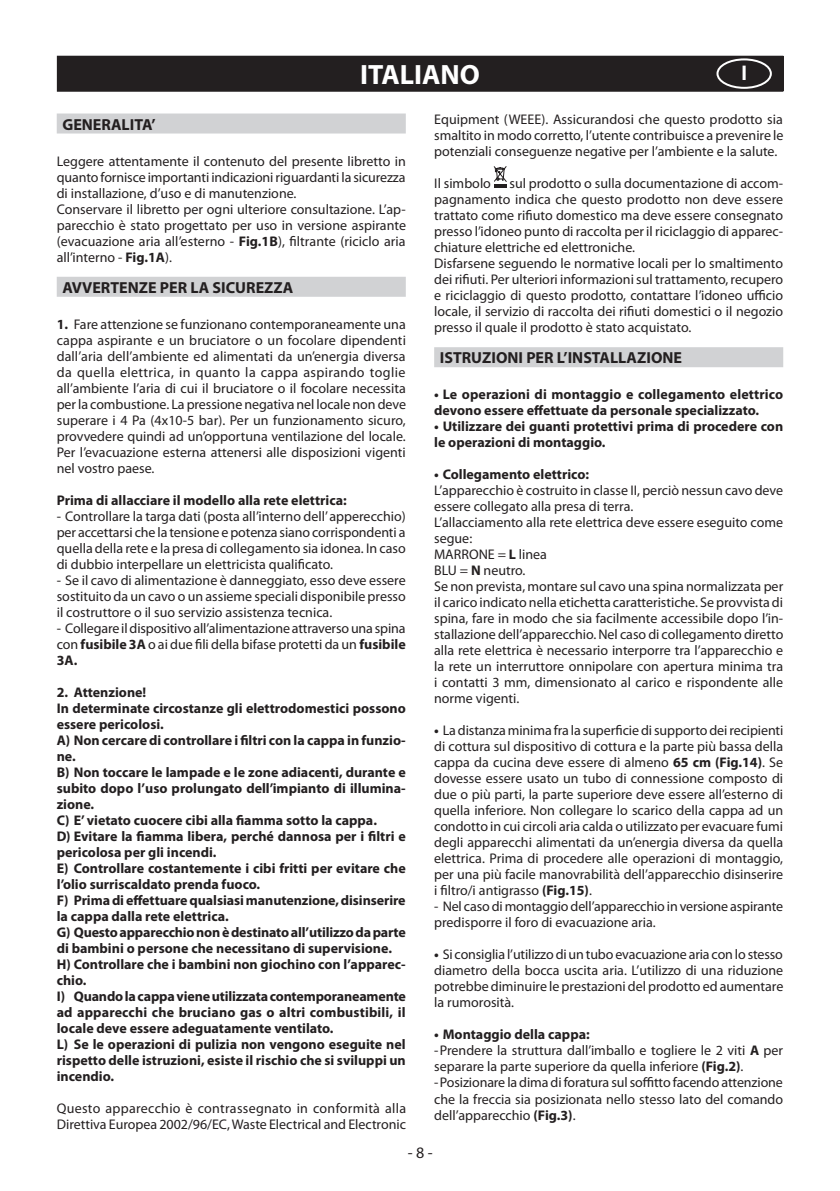
<style>
.page{position:relative;width:840px;height:1191px;background:#fff}
.page>*{position:absolute;margin:0;border:0;box-sizing:border-box;transform-origin:0 0}
.MYRIAD_PRO_LINGUA_FI{font:700 28px "Myriad Pro";color:#fff}
.t1{font:700 20px "Helvetica";color:#fff}
.MYRIAD_PRO_TESTO_GRI{font:700 16px "Myriad Pro";color:#231f20}
.t2{font:16px "Myriad Pro";color:#231f20}
.TESTO_Myriad_Pro_Reg{font:14px/16px "Myriad Pro";color:#231f20;text-align:justify}
.t3{font:700 14px/16px "Myriad Pro";color:#231f20}
.s1{font-weight:700}
</style>
<div class="page">
<div style="left:57px;top:113px;width:348px;height:20px;background:#d1d2d4"></div>
<div style="left:57px;top:277px;width:348px;height:20px;background:#d1d2d4"></div>
<div style="left:434px;top:347px;width:348px;height:20px;background:#d1d2d4"></div>
<svg style="left:493px;top:166px;width:14px;height:22px"></svg>
<div style="left:57px;top:56px;width:726px;height:22px;background:#231f20"></div>
<div style="left:57px;top:78px;width:726px;height:14px;background:#231f20"></div>
<div style="left:716px;top:58px;width:55px;height:31px;border:2px solid #fff;border-radius:50%"></div>
<p class="MYRIAD_PRO_LINGUA_FI" style="left:360px;top:56px;width:121px">ITALIANO</p>
<p class="t1" style="left:741px;top:61px;width:7px">I</p>
<p class="MYRIAD_PRO_TESTO_GRI" style="left:62px;top:114px;width:95px">GENERALITA’</p>
<p class="TESTO_Myriad_Pro_Reg" style="left:57px;top:153px;width:350px">Leggere attentamente il contenuto del presente libretto in quanto fornisce importanti indicazioni riguardanti la sicurezza di installazione, d’uso e di manutenzione.</p>
<p class="TESTO_Myriad_Pro_Reg" style="left:57px;top:201px;width:350px">Conservare il libretto per ogni ulteriore consultazione. L’ap&shy;parecchio è stato progettato per uso in versione aspirante (evacuazione aria all’esterno - <span class="s1">Fig.1B</span>), filtrante (riciclo aria all’interno - <span class="s1">Fig.1A</span>).</p>
<p class="MYRIAD_PRO_TESTO_GRI" style="left:62px;top:277px;width:232px">AVVERTENZE PER LA SICUREZZA</p>
<p class="TESTO_Myriad_Pro_Reg" style="left:57px;top:316px;width:350px"><span class="s1">1.</span> Fare attenzione se funzionano contemporaneamente una cappa aspirante e un bruciatore o un focolare dipendenti dall’aria dell’ambiente ed alimentati da un’energia diversa da quella elettrica, in quanto la cappa aspirando toglie all’ambiente l’aria di cui il bruciatore o il focolare necessita per la combustione. La pressione negativa nel locale non deve superare i 4 Pa (4x10-5 bar). Per un funzionamento sicuro, provvedere quindi ad un’opportuna ventilazione del locale.<br>Per l’evacuazione esterna attenersi alle disposizioni vigenti nel vostro paese.</p>
<p class="t3" style="left:57px;top:492px;width:291px">Prima di allacciare il modello alla rete elettrica:</p>
<p class="TESTO_Myriad_Pro_Reg" style="left:57px;top:508px;width:350px">- Controllare la targa dati (posta all’interno dell’ apperecchio) per accettarsi che la tensione e potenza siano corrispondenti a quella della rete e la presa di collegamento sia idonea. In caso di dubbio interpellare un elettricista qualificato.</p>
<p class="TESTO_Myriad_Pro_Reg" style="left:57px;top:572px;width:350px">- Se il cavo di alimentazione è danneggiato, esso deve essere sostituito da un cavo o un assieme speciali disponibile presso il costruttore o il suo servizio assistenza tecnica.</p>
<p class="TESTO_Myriad_Pro_Reg" style="left:57px;top:620px;width:350px">- Collegare il dispositivo all’alimentazione attraverso una spina con <span class="s1">fusibile 3A</span> o ai due fili della bifase protetti da un <span class="s1">fusibile 3A.</span></p>
<p class="t3" style="left:57px;top:684px;width:91px">2. Attenzione!</p>
<p class="t3" style="left:57px;top:700px;width:350px">In determinate circostanze gli elettrodomestici possono essere pericolosi.</p>
<p class="t3" style="left:57px;top:732px;width:350px">A) Non cercare di controllare i filtri con la cappa in funzio&shy;ne.</p>
<p class="t3" style="left:57px;top:764px;width:350px;text-align:justify">B) Non toccare le lampade e le zone adiacenti, durante e subito dopo l’uso prolungato dell’impianto di illumina&shy;zione.</p>
<p class="t3" style="left:57px;top:812px;width:321px">C) E’ vietato cuocere cibi alla fiamma sotto la cappa.</p>
<p class="t3" style="left:57px;top:828px;width:350px">D) Evitare la fiamma libera, perché dannosa per i filtri e pericolosa per gli incendi.</p>
<p class="t3" style="left:57px;top:860px;width:350px">E) Controllare costantemente i cibi fritti per evitare che l’olio surriscaldato prenda fuoco.</p>
<p class="t3" style="left:57px;top:892px;width:350px">F) Prima di effettuare qualsiasi manutenzione, disinserire la cappa dalla rete elettrica.</p>
<p class="t3" style="left:57px;top:924px;width:350px">G) Questo apparecchio non è destinato all’utilizzo da parte di bambini o persone che necessitano di supervisione.</p>
<p class="t3" style="left:57px;top:956px;width:350px">H) Controllare che i bambini non giochino con l’apparec&shy;chio.</p>
<p class="t3" style="left:57px;top:988px;width:350px;text-align:justify">I) Quando la cappa viene utilizzata contemporaneamente ad apparecchi che bruciano gas o altri combustibili, il locale deve essere adeguatamente ventilato.</p>
<p class="t3" style="left:57px;top:1036px;width:350px;text-align:justify">L) Se le operazioni di pulizia non vengono eseguite nel rispetto delle istruzioni, esiste il rischio che si sviluppi un incendio.</p>
<p class="TESTO_Myriad_Pro_Reg" style="left:57px;top:1100px;width:350px">Questo apparecchio è contrassegnato in conformità alla<br>Direttiva Europea 2002/96/EC, Waste Electrical and Electronic</p>
<p class="TESTO_Myriad_Pro_Reg" style="left:434px;top:111px;width:350px">Equipment (WEEE). Assicurandosi che questo prodotto sia smaltito in modo corretto, l’utente contribuisce a prevenire le potenziali conseguenze negative per l’ambiente e la salute.</p>
<p class="TESTO_Myriad_Pro_Reg" style="left:434px;top:175px;width:58px">Il simbolo</p>
<p class="TESTO_Myriad_Pro_Reg" style="left:434px;top:175px;width:350px;text-indent:75px">sul prodotto o sulla documentazione di accom&shy;pagnamento indica che questo prodotto non deve essere trattato come rifiuto domestico ma deve essere consegnato presso l’idoneo punto di raccolta per il riciclaggio di apparec&shy;chiature elettriche ed elettroniche.</p>
<p class="TESTO_Myriad_Pro_Reg" style="left:434px;top:255px;width:350px">Disfarsene seguendo le normative locali per lo smaltimento dei rifiuti. Per ulteriori informazioni sul trattamento, recupero e riciclaggio di questo prodotto, contattare l’idoneo ufficio locale, il servizio di raccolta dei rifiuti domestici o il negozio presso il quale il prodotto è stato acquistato.</p>
<p class="MYRIAD_PRO_TESTO_GRI" style="left:439px;top:347px;width:243px">ISTRUZIONI PER L’INSTALLAZIONE</p>
<p class="t3" style="left:434px;top:386px;width:350px">• Le operazioni di montaggio e collegamento elettrico devono essere effettuate da personale specializzato.</p>
<p class="t3" style="left:434px;top:418px;width:350px">• Utilizzare dei guanti protettivi prima di procedere con le operazioni di montaggio.</p>
<p class="t3" style="left:434px;top:466px;width:156px">• Collegamento elettrico:</p>
<p class="TESTO_Myriad_Pro_Reg" style="left:434px;top:482px;width:350px">L’apparecchio è costruito in classe II, perciò nessun cavo deve essere collegato alla presa di terra.</p>
<p class="TESTO_Myriad_Pro_Reg" style="left:434px;top:514px;width:350px">L’allacciamento alla rete elettrica deve essere eseguito come segue:</p>
<p class="TESTO_Myriad_Pro_Reg" style="left:434px;top:546px;width:114px">MARRONE = <span class="s1">L</span> linea</p>
<p class="TESTO_Myriad_Pro_Reg" style="left:434px;top:562px;width:93px">BLU = <span class="s1">N</span> neutro.</p>
<p class="TESTO_Myriad_Pro_Reg" style="left:434px;top:578px;width:350px">Se non prevista, montare sul cavo una spina normalizzata per il carico indicato nella etichetta caratteristiche. Se provvista di spina, fare in modo che sia facilmente accessibile dopo l’in&shy;stallazione dell’apparecchio. Nel caso di collegamento diretto alla rete elettrica è necessario interporre tra l’apparecchio e la rete un interruttore onnipolare con apertura minima tra i contatti 3 mm, dimensionato al carico e rispondente alle norme vigenti.</p>
<p class="TESTO_Myriad_Pro_Reg" style="left:434px;top:722px;width:350px"><span class="s1">•</span> La distanza minima fra la superficie di supporto dei recipienti di cottura sul dispositivo di cottura e la parte più bassa della cappa da cucina deve essere di almeno <span class="s1">65 cm (Fig.14)</span>. Se dovesse essere usato un tubo di connessione composto di due o più parti, la parte superiore deve essere all’esterno di quella inferiore. Non collegare lo scarico della cappa ad un condotto in cui circoli aria calda o utilizzato per evacuare fumi degli apparecchi alimentati da un’energia diversa da quella elettrica. Prima di procedere alle operazioni di montaggio, per una più facile manovrabilità dell’apparecchio disinserire i filtro/i antigrasso <span class="s1">(Fig.15)</span>.</p>
<p class="TESTO_Myriad_Pro_Reg" style="left:434px;top:898px;width:350px">- Nel caso di montaggio dell’apparecchio in versione aspirante predisporre il foro di evacuazione aria.</p>
<p class="TESTO_Myriad_Pro_Reg" style="left:434px;top:946px;width:350px"><span class="s1">•</span> Si consiglia l’utilizzo di un tubo evacuazione aria con lo stesso diametro della bocca uscita aria. L’utilizzo di una riduzione potrebbe diminuire le prestazioni del prodotto ed aumentare la rumorosità.</p>
<p class="t3" style="left:434px;top:1026px;width:157px">• Montaggio della cappa:</p>
<p class="TESTO_Myriad_Pro_Reg" style="left:434px;top:1042px;width:350px">-Prendere la struttura dall’imballo e togliere le 2 viti <span class="s1">A</span> per separare la parte superiore da quella inferiore <span class="s1">(Fig.2)</span>.</p>
<p class="TESTO_Myriad_Pro_Reg" style="left:434px;top:1074px;width:350px">-Posizionare la dima di foratura sul soffitto facendo attenzione che la freccia sia posizionata nello stesso lato del comando dell’apparecchio <span class="s1">(Fig.3)</span>.</p>
<p class="t2" style="left:408px;top:1142px;width:26px">- 8 -</p>
</div>
